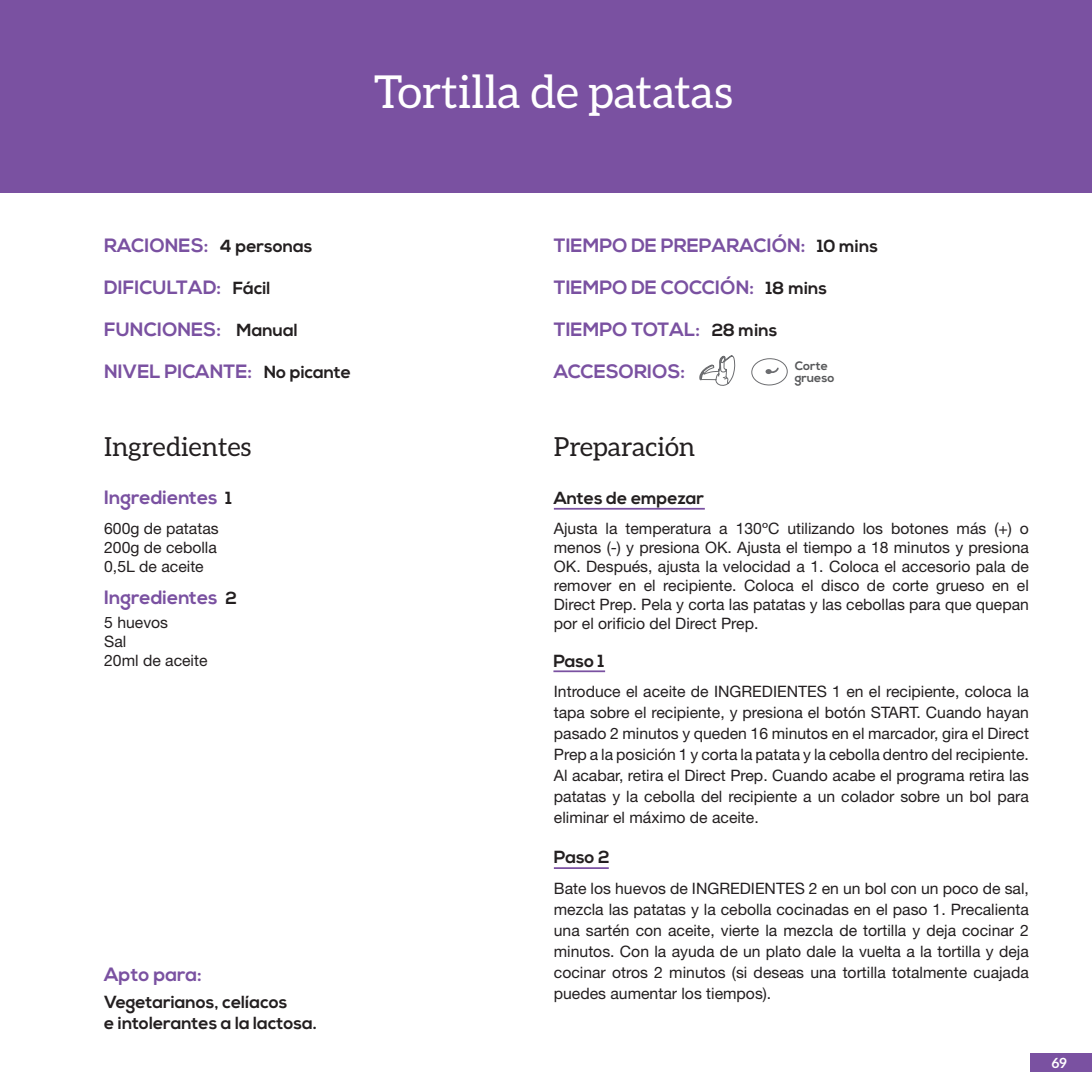
<style>
.page{position:relative;width:1092px;height:1092px;background:#fff}
.page>*{position:absolute;margin:0;border:0;box-sizing:border-box;transform-origin:0 0}
.t1{font:45.5px "Aleo";color:#fff}
.t2{font:26.25px "Aleo";color:#231f20}
.t3{font:700 19.25px "Nexa";color:#7a51a1}
.t4{font:700 17.5px "Nexa";color:#231f20}
.t5{font:15.75px/21px "Helvetica Neue LT Pro";color:#231f20;text-align:justify}
.t6{font:700 14px "Aleo";color:#fff}
.t7{font:700 12.25px "Nexa";color:#57585a}
.s1{font-size:17.5px;color:#231f20}
</style>
<div class="page">
<hr style="left:554px;top:508px;width:150px;height:1px;background:#7a51a1">
<hr style="left:553px;top:670px;width:52px;height:2px;background:#7a51a1">
<hr style="left:554px;top:867px;width:54px;height:1px;background:#7a51a1">
<div style="left:0;top:0;width:1091px;height:193px;background:#7a51a1"></div>
<div style="left:751px;top:358px;width:36px;height:28px;border:1px solid #6c6d70;border-radius:50%"></div>
<svg style="left:765px;top:367px;width:14px;height:7px"></svg>
<svg style="left:699px;top:355px;width:36px;height:31px"></svg>
<div style="left:1029px;top:1053px;width:62px;height:19px;background:#7a51a1"></div>
<p class="t1" style="left:374px;top:66px;width:360px">Tortilla de patatas</p>
<p class="t3" style="left:104px;top:234px;width:210px">RACIONES: <span class="s1">4 personas</span></p>
<p class="t3" style="left:104px;top:276px;width:168px">DIFICULTAD: <span class="s1">Fácil</span></p>
<p class="t3" style="left:104px;top:318px;width:195px">FUNCIONES: <span class="s1">Manual</span></p>
<p class="t3" style="left:104px;top:360px;width:248px">NIVEL PICANTE: <span class="s1">No picante</span></p>
<p class="t3" style="left:554px;top:234px;width:325px">TIEMPO DE PREPARACIÓN: <span class="s1">10 mins</span></p>
<p class="t3" style="left:554px;top:276px;width:274px">TIEMPO DE COCCIÓN: <span class="s1">18 mins</span></p>
<p class="t3" style="left:554px;top:318px;width:225px">TIEMPO TOTAL: <span class="s1">28 mins</span></p>
<p class="t3" style="left:554px;top:360px;width:133px">ACCESORIOS:</p>
<p class="t7" style="left:794px;top:358px;width:35px">Corte</p>
<p class="t7" style="left:794px;top:370px;width:41px">grueso</p>
<p class="t2" style="left:104px;top:432px;width:149px">Ingredientes</p>
<p class="t2" style="left:554px;top:432px;width:143px">Preparación</p>
<p class="t3" style="left:104px;top:486px;width:129px">Ingredientes <span class="s1">1</span></p>
<p class="t4" style="left:554px;top:488px;width:152px">Antes de empezar</p>
<p class="t5" style="left:104px;top:517px;width:116px">600g de patatas</p>
<p class="t5" style="left:104px;top:536px;width:114px">200g de cebolla</p>
<p class="t5" style="left:104px;top:555px;width:101px">0,5L de aceite</p>
<p class="t3" style="left:104px;top:586px;width:134px">Ingredientes <span class="s1">2</span></p>
<p class="t5" style="left:104px;top:611px;width:65px">5 huevos</p>
<p class="t5" style="left:104px;top:630px;width:24px">Sal</p>
<p class="t5" style="left:104px;top:649px;width:105px">20ml de aceite</p>
<p class="t3" style="left:104px;top:962px;width:99px">Apto para:</p>
<p class="t4" style="left:104px;top:991px;width:185px">Vegetarianos, celíacos</p>
<p class="t4" style="left:104px;top:1012px;width:214px">e intolerantes a la lactosa.</p>
<p class="t5" style="left:554px;top:519px;width:476px;line-height:18.9px">Ajusta la temperatura a 130ºC utilizando los botones más (+) o menos (-) y presiona OK. Ajusta el tiempo a 18 minutos y presiona OK. Después, ajusta la velocidad a 1. Coloca el accesorio pala de remover en el recipiente. Coloca el disco de corte grueso en el Direct Prep. Pela y corta las patatas y las cebollas para que quepan por el orificio del Direct Prep.</p>
<p class="t4" style="left:553px;top:650px;width:52px">Paso 1</p>
<p class="t5" style="left:554px;top:681px;width:476px">Introduce el aceite de INGREDIENTES 1 en el recipiente, coloca la tapa sobre el recipiente, y presiona el botón START. Cuando hayan pasado 2 minutos y queden 16 minutos en el marcador, gira el Direct Prep a la posición 1 y corta la patata y la cebolla dentro del recipiente.<br>Al acabar, retira el Direct Prep. Cuando acabe el programa retira las patatas y la cebolla del recipiente a un colador sobre un bol para eliminar el máximo de aceite.</p>
<p class="t4" style="left:554px;top:847px;width:57px">Paso 2</p>
<p class="t5" style="left:554px;top:877px;width:476px">Bate los huevos de INGREDIENTES 2 en un bol con un poco de sal, mezcla las patatas y la cebolla cocinadas en el paso 1. Precalienta una sartén con aceite, vierte la mezcla de tortilla y deja cocinar 2 minutos. Con la ayuda de un plato dale la vuelta a la tortilla y deja cocinar otros 2 minutos (si deseas una tortilla totalmente cuajada puedes aumentar los tiempos).</p>
<p class="t6" style="left:1051px;top:1055px;width:16px">69</p>
</div>
